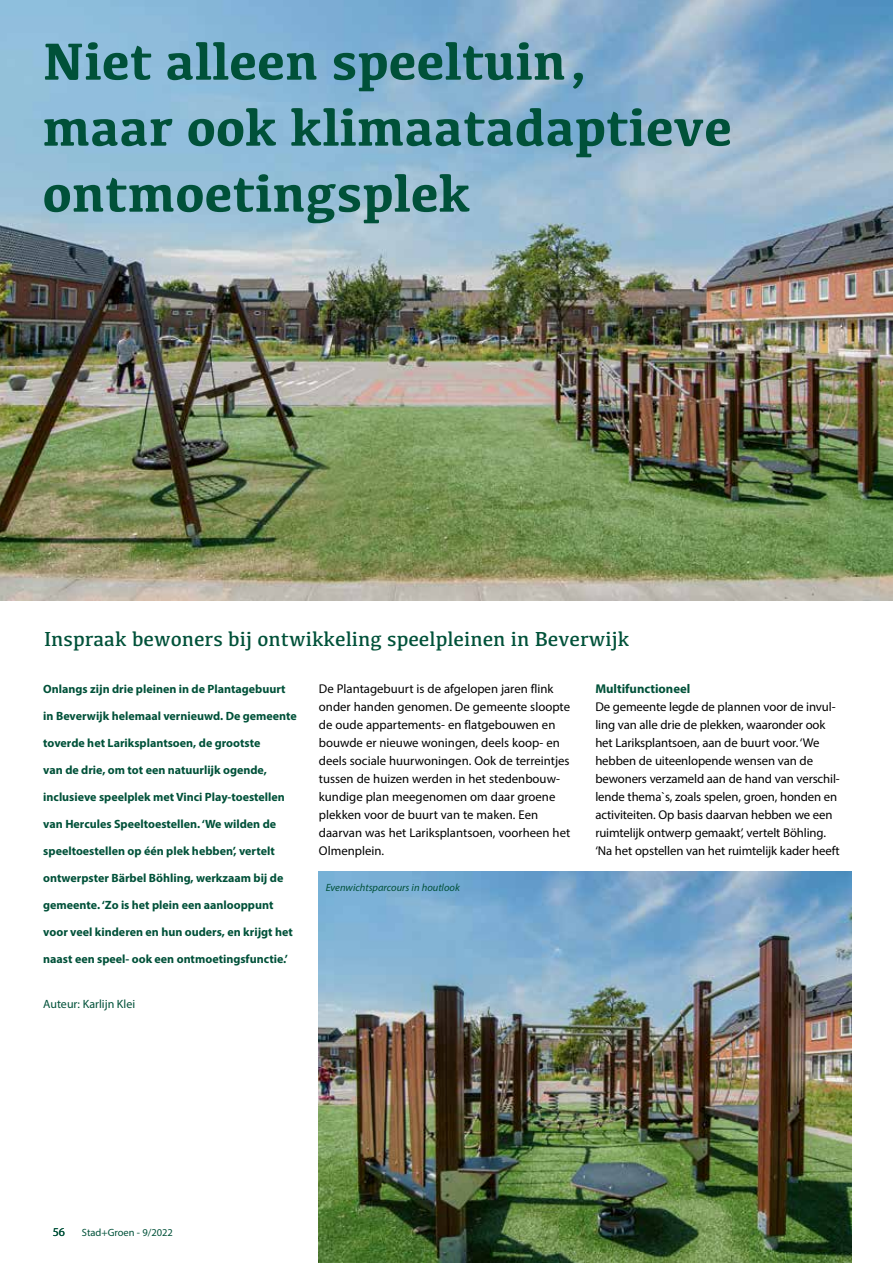
<style>
.page{position:relative;width:893px;height:1263px;background:#fff}
.page>*{position:absolute;margin:0;border:0;box-sizing:border-box;transform-origin:0 0}
.t1{font:700 54px/66px "Kefa";color:#005139}
.t2{font:21px "Kefa";color:#005139}
.t3{font:12.75px/18px "Myriad Pro";letter-spacing:-.005em;color:#000}
.t4{font:700 12.75px "Myriad Pro";color:#005139}
.t5{font:700 12px "Myriad Pro";color:#005139}
.t6{font:12px "Myriad Pro";color:#005139}
.t7{font:italic 10.5px "Myriad Pro";color:#005139}
.t8{font:10.5px "Myriad Pro";color:#005139}
</style>
<div class="page">
<img style="left:0;top:0;width:893px;height:600px">
<img style="left:319px;top:872px;width:532px;height:391px">
<h1 class="t1" style="left:43px;top:26px;width:691px">Niet alleen speeltuin, maar ook klimaatadaptieve ontmoetingsplek</h1>
<h2 class="t2" style="left:44px;top:626px;width:587px">Inspraak bewoners bij ontwikkeling speelpleinen in Beverwijk</h2>
<p class="t5" style="left:43px;top:681px;width:244px">Onlangs zijn drie pleinen in de Plantagebuurt</p>
<p class="t5" style="left:43px;top:708px;width:255px">in Beverwijk helemaal vernieuwd. De gemeente</p>
<p class="t5" style="left:43px;top:735px;width:219px">toverde het Lariksplantsoen, de grootste</p>
<p class="t5" style="left:43px;top:762px;width:225px">van de drie, om tot een natuurlijk ogende,</p>
<p class="t5" style="left:43px;top:789px;width:243px">inclusieve speelplek met Vinci Play-toestellen</p>
<p class="t5" style="left:43px;top:816px;width:234px">van Hercules Speeltoestellen. ‘We wilden de</p>
<p class="t5" style="left:43px;top:843px;width:233px">speeltoestellen op één plek hebben’, vertelt</p>
<p class="t5" style="left:43px;top:870px;width:242px">ontwerpster Bärbel Böhling, werkzaam bij de</p>
<p class="t5" style="left:43px;top:897px;width:232px">gemeente. ‘Zo is het plein een aanlooppunt</p>
<p class="t5" style="left:43px;top:924px;width:251px">voor veel kinderen en hun ouders, en krijgt het</p>
<p class="t5" style="left:43px;top:951px;width:246px">naast een speel- ook een ontmoetingsfunctie.’</p>
<p class="t6" style="left:43px;top:997px;width:93px">Auteur: Karlijn Klei</p>
<p class="t3" style="left:319px;top:680px;width:253px">De Plantagebuurt is de afgelopen jaren flink onder handen genomen. De gemeente sloopte de oude appartements- en flatgebouwen en bouwde er nieuwe woningen, deels koop- en deels sociale huurwoningen. Ook de terreintjes tussen de huizen werden in het stedenbouw&shy;kundige plan meegenomen om daar groene plekken voor de buurt van te maken. Een daarvan was het Lariksplantsoen, voorheen het Olmenplein.</p>
<p class="t4" style="left:595px;top:680px;width:97px">Multifunctioneel</p>
<p class="t3" style="left:595px;top:698px;width:246px">De gemeente legde de plannen voor de invul&shy;ling van alle drie de plekken, waaronder ook het Lariksplantsoen, aan de buurt voor. ‘We hebben de uiteenlopende wensen van de bewoners verzameld aan de hand van verschil&shy;lende thema`s, zoals spelen, groen, honden en activiteiten. Op basis daarvan hebben we een ruimtelijk ontwerp gemaakt’, vertelt Böhling. ‘Na het opstellen van het ruimtelijk kader heeft</p>
<p class="t7" style="left:326px;top:881px;width:136px">Evenwichtsparcours in houtlook</p>
<p class="t6" style="left:53px;top:1224px;width:14px">56</p>
<p class="t8" style="left:82px;top:1226px;width:93px">Stad+Groen - 9/2022</p>
</div>
